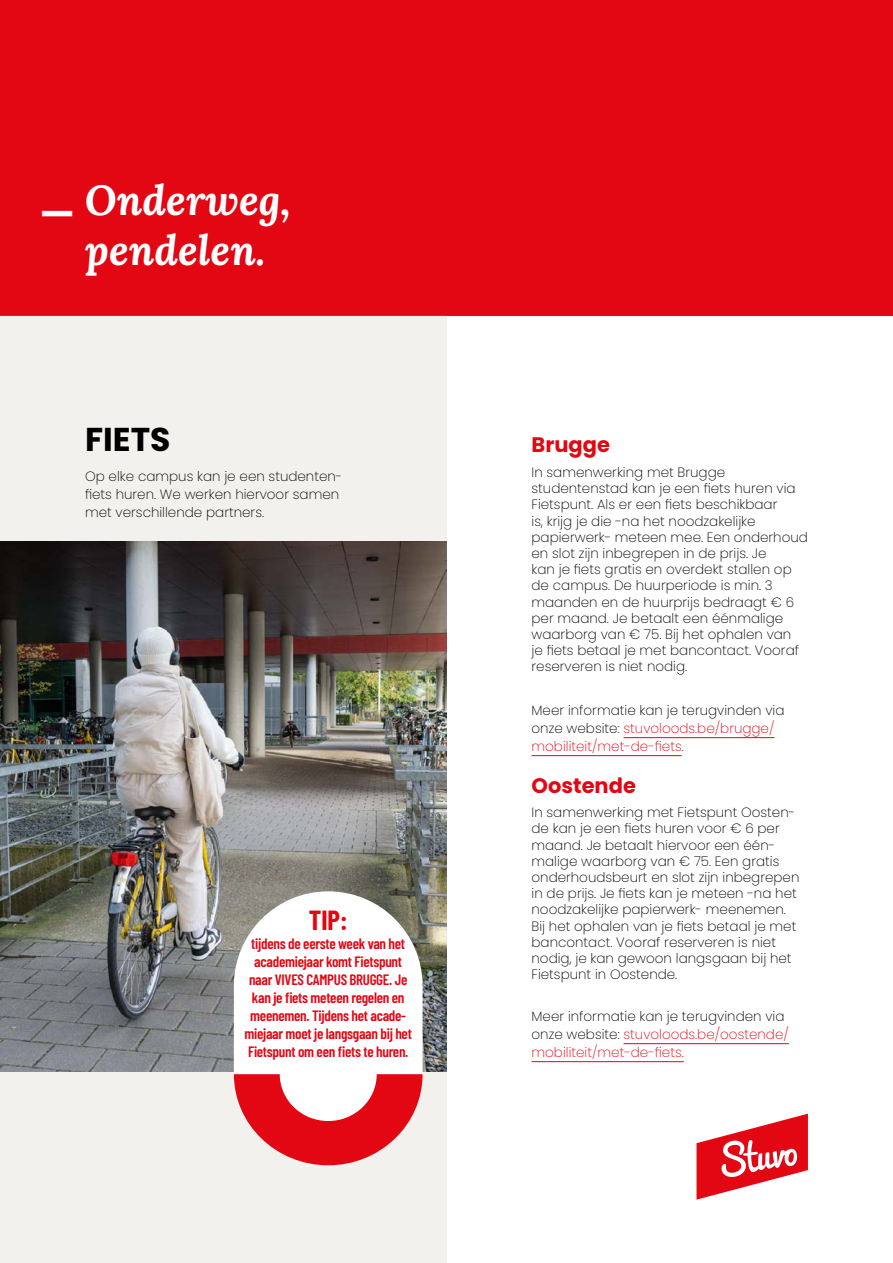
<style>
.page{position:relative;width:893px;height:1263px;background:#fff}
.page>*{position:absolute;margin:0;border:0;box-sizing:border-box;transform-origin:0 0}
.t1{font:italic 700 42px/50.4px "Lora";color:#fff}
.t2{font:700 38.25px "Poppins";color:#fff}
.t3{font:700 33px "Poppins";color:#000}
.t4{font:700 27px "Barlow Condensed";color:#e30613}
.t5{font:700 21px "Poppins";color:#e30613}
.t6{font:600 15px/18px "Barlow Condensed";letter-spacing:-.02em;color:#e30613;text-align:center}
.t7{font:200 13.5px/16.2px "Poppins";color:#000}
.t8{font:200 13.5px/18px "Poppins";color:#e30613}
.s1{color:#e30613}
.s2{color:#000}
</style>
<div class="page">
<svg style="left:696px;top:1114px;width:112px;height:85px"></svg>
<div style="left:0;top:0;width:893px;height:316px;background:#e30613"></div>
<hr style="left:624px;top:737px;width:150px;height:1px;background:#e30613">
<hr style="left:531px;top:755px;width:151px;height:1px;background:#e30613">
<hr style="left:624px;top:1043px;width:165px;height:1px;background:#e30613">
<hr style="left:531px;top:1061px;width:153px;height:1px;background:#e30613">
<div style="left:0;top:316px;width:446px;height:947px;background:#f2f1ed"></div>
<img style="left:0;top:541px;width:446px;height:530px">
<svg style="left:234px;top:891px;width:189px;height:183px;background:#f0efee"></svg>
<svg style="left:234px;top:1074px;width:189px;height:91px"></svg>
<h2 class="t2" style="left:39px;top:191px;width:37px">—</h2>
<h1 class="t1" style="left:85px;top:174px;width:208px">Onderweg, pendelen.</h1>
<h3 class="t3" style="left:85px;top:421px;width:87px">FIETS</h3>
<p class="t7" style="left:85px;top:467px;width:259px;line-height:18px">Op elke campus kan je een studenten&shy;fiets huren. We werken hiervoor samen met verschillende partners.</p>
<h3 class="t4" style="left:309px;top:901px;width:40px">TIP:</h3>
<p class="t6" style="left:245px;top:934px;width:169px">tijdens de eerste week van het academiejaar komt Fietspunt naar VIVES CAMPUS BRUGGE. Je kan je fiets meteen regelen en meenemen. Tijdens het acade&shy;miejaar moet je langsgaan bij het<br>Fietspunt om een fiets te huren.</p>
<h3 class="t5" style="left:531px;top:433px;width:80px">Brugge</h3>
<p class="t7" style="left:531px;top:464px;width:278px">In samenwerking met Brugge studentenstad kan je een fiets huren via Fietspunt. Als er een fiets beschikbaar<br>is, krijg je die -na het noodzakelijke papierwerk- meteen mee. Een onderhoud en slot zijn inbegrepen in de prijs. Je<br>kan je fiets gratis en overdekt stallen op de campus. De huurperiode is min. 3 maanden en de huurprijs bedraagt € 6 per maand. Je betaalt een éénmalige waarborg van € 75. Bij het ophalen van<br>je fiets betaal je met bancontact. Vooraf reserveren is niet nodig.</p>
<p class="t7" style="left:531px;top:701px;width:254px;line-height:18px">Meer informatie kan je terugvinden via onze website: <span class="s1">stuvoloods.be/brugge/ mobiliteit/met-de-fiets</span>.</p>
<h3 class="t5" style="left:531px;top:773px;width:106px">Oostende</h3>
<p class="t7" style="left:531px;top:804px;width:269px">In samenwerking met Fietspunt Oosten&shy;de kan je een fiets huren voor € 6 per maand. Je betaalt hiervoor een één&shy;malige waarborg van € 75. Een gratis onderhoudsbeurt en slot zijn inbegrepen in de prijs. Je fiets kan je meteen -na het noodzakelijke papierwerk- meenemen.<br>Bij het ophalen van je fiets betaal je met bancontact. Vooraf reserveren is niet nodig, je kan gewoon langsgaan bij het Fietspunt in Oostende.</p>
<p class="t8" style="left:531px;top:1007px;width:259px"><span class="s2">Meer informatie kan je terugvinden via onze website:</span> stuvoloods.be/oostende/ mobiliteit/met-de-fiets.</p>
</div>
